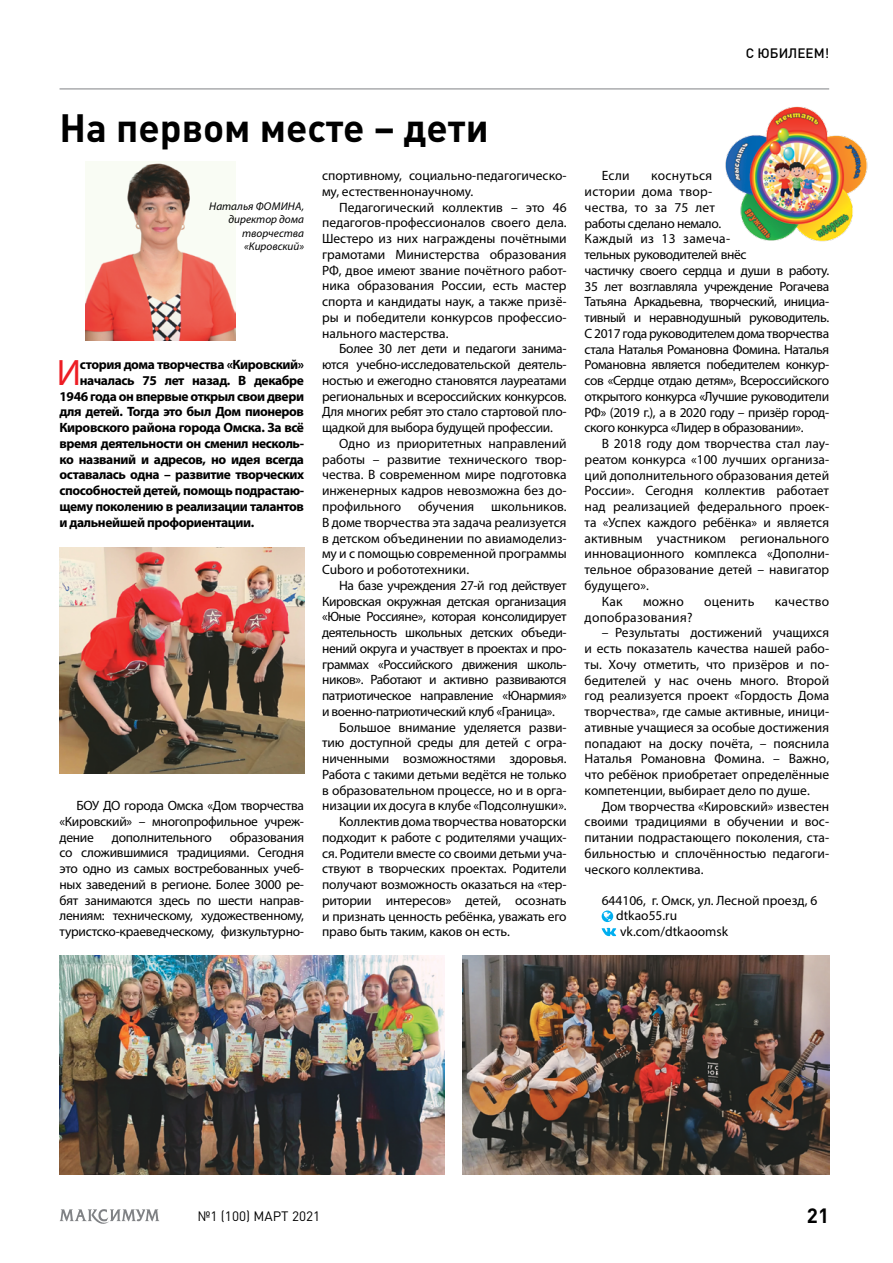
<style>
.page{position:relative;width:893px;height:1263px;background:#fff}
.page>*{position:absolute;margin:0;border:0;box-sizing:border-box;transform-origin:0 0}
.t1{font:700 39px "DIN Cyr";color:#000}
.t2{font:36.9px "Myriad Pro";color:#ed1d24}
.t3{font:700 20.4px "DIN Cyr";color:#000}
.t4{font:13.5px/15.8px "Myriad Pro";letter-spacing:-.015em;color:#000;text-align:justify}
.t5{font:700 13.5px "Myriad Pro";letter-spacing:-.03em;color:#000}
.t6{font:13.5px "Myriad Pro";letter-spacing:.02em;color:#000}
.t7{font:13.5px "DIN Cyr";color:#000}
.t8{font:500 13.5px "DIN Cyr";color:#000}
.t9{font:italic 11.25px/13.5px "Myriad Pro";color:#000;text-align:right}
</style>
<div class="page">
<svg style="left:60px;top:1209px;width:99px;height:15px"></svg>
<hr style="left:60px;top:89px;width:769px;height:1px;background:#808285">
<svg style="left:602px;top:910px;width:11px;height:12px"></svg>
<svg style="left:602px;top:928px;width:14px;height:8px"></svg>
<img style="left:462px;top:955px;width:367px;height:220px">
<img style="left:60px;top:955px;width:384px;height:220px">
<img style="left:60px;top:547px;width:244px;height:227px">
<img style="left:85px;top:161px;width:151px;height:180px">
<img style="left:721px;top:99px;width:151px;height:151px;border-radius:75px">
<p class="t8" style="left:746px;top:44px;width:85px">С юбилеем!</p>
<h1 class="t1" style="left:60px;top:102px;width:431px">На первом месте – дети</h1>
<p class="t9" style="left:209px;top:199px;width:63px">Наталья Фомина</p>
<p class="t9" style="left:229px;top:199px;width:77px">,<br>директор дома творчества «Кировский»</p>
<h2 class="t2" style="left:57px;top:350px;width:26px">И</h2>
<p class="t5" style="left:80px;top:356px;width:226px">стория дома творчества «Кировский»</p>
<p class="t5" style="left:80px;top:371px;width:226px">началась 75 лет назад. В декабре</p>
<p class="t5" style="left:60px;top:387px;width:246px">1946 года он впервые открыл свои двери</p>
<p class="t5" style="left:60px;top:403px;width:246px">для детей. Тогда это был Дом пионеров</p>
<p class="t5" style="left:60px;top:419px;width:246px">Кировского района города Омска. За всё</p>
<p class="t5" style="left:60px;top:434px;width:246px">время деятельности он сменил несколь-</p>
<p class="t5" style="left:60px;top:450px;width:246px">ко названий и адресов, но идея всегда</p>
<p class="t5" style="left:60px;top:466px;width:246px">оставалась одна – развитие творческих</p>
<p class="t5" style="left:60px;top:482px;width:246px">способностей детей, помощь подрастаю-</p>
<p class="t5" style="left:60px;top:497px;width:246px">щему поколению в реализации талантов</p>
<p class="t5" style="left:60px;top:513px;width:196px">и дальнейшей профориентации.</p>
<p class="t4" style="left:60px;top:797px;width:246px;text-indent:17px">БОУ ДО города Омска «Дом творчества «Кировский» – многопрофильное учреж&shy;дение</p>
<p class="t4" style="left:60px;top:829px;width:246px;text-indent:170px">образования со сложившимися традициями. Сегодня это одно из самых востребованных учеб&shy;ных заведений в регионе. Более 3000 ре&shy;бят занимаются здесь по шести направ&shy;лениям: техническому, художественному, туристско-краеведческому, физкультурно-</p>
<p class="t4" style="left:112px;top:829px;width:101px">дополнительного</p>
<p class="t4" style="left:322px;top:167px;width:246px">спортивному, социально-педагогическо&shy;му, естественнонаучному.</p>
<p class="t4" style="left:322px;top:199px;width:246px;text-indent:17px">Педагогический коллектив – это 46 педагогов-профессионалов своего дела.<br>Шестеро из них награждены почётными грамотами Министерства образования РФ, двое имеют звание почётного работ&shy;ника образования России, есть мастер спорта и кандидаты наук, а также призё&shy;ры и победители конкурсов профессио&shy;нального мастерства.</p>
<p class="t4" style="left:322px;top:341px;width:246px;text-indent:17px">Более 30 лет дети и педагоги занима&shy;ются учебно-исследовательской деятель&shy;ностью и ежегодно становятся лауреатами региональных и всероссийских конкурсов.<br>Для многих ребят это стало стартовой пло&shy;щадкой для выбора будущей профессии.</p>
<p class="t4" style="left:322px;top:435px;width:246px;text-indent:17px">Одно из приоритетных направлений работы – развитие технического твор&shy;чества. В современном мире подготовка инженерных кадров невозможна без до&shy;профильного обучения школьников.<br>В доме творчества эта задача реализуется в детском объединении по авиамоделиз&shy;му и с помощью современной программы Cuboro и робототехники.</p>
<p class="t4" style="left:339px;top:577px;width:229px">На базе учреждения 27‑й год действует</p>
<p class="t4" style="left:322px;top:593px;width:246px">Кировская окружная детская организация</p>
<p class="t4" style="left:322px;top:609px;width:246px">«Юные Россияне», которая консолидирует</p>
<p class="t4" style="left:322px;top:624px;width:246px">деятельность школьных детских объеди-</p>
<p class="t4" style="left:322px;top:640px;width:246px">нений округа и участвует в проектах и про-</p>
<p class="t4" style="left:322px;top:656px;width:246px">граммах «Российского движения школь-</p>
<p class="t4" style="left:322px;top:672px;width:246px">ников». Работают и активно развиваются</p>
<p class="t4" style="left:322px;top:687px;width:246px">патриотическое направление «Юнармия»</p>
<p class="t4" style="left:322px;top:703px;width:234px">и военно-патриотический клуб «Граница».</p>
<p class="t4" style="left:339px;top:719px;width:229px">Большое внимание уделяется разви-</p>
<p class="t4" style="left:322px;top:735px;width:246px">тию доступной среды для детей с огра-</p>
<p class="t4" style="left:322px;top:750px;width:246px">ниченными возможностями здоровья.</p>
<p class="t4" style="left:322px;top:766px;width:246px">Работа с такими детьми ведётся не только</p>
<p class="t4" style="left:322px;top:782px;width:246px">в образовательном процессе, но и в орга-</p>
<p class="t4" style="left:322px;top:798px;width:246px">низации их досуга в клубе «Подсолнушки».</p>
<p class="t4" style="left:339px;top:813px;width:229px">Коллектив дома творчества новаторски</p>
<p class="t4" style="left:322px;top:829px;width:246px">подходит к работе с родителями учащих-</p>
<p class="t4" style="left:322px;top:845px;width:246px">ся. Родители вместе со своими детьми уча-</p>
<p class="t4" style="left:322px;top:861px;width:246px">ствуют в творческих проектах. Родители</p>
<p class="t4" style="left:322px;top:876px;width:246px">получают возможность оказаться на «тер-</p>
<p class="t4" style="left:322px;top:892px;width:246px">ритории интересов» детей, осознать</p>
<p class="t4" style="left:322px;top:908px;width:246px">и признать ценность ребёнка, уважать его</p>
<p class="t4" style="left:322px;top:924px;width:189px">право быть таким, каков он есть.</p>
<p class="t4" style="left:602px;top:168px;width:30px">Если</p>
<p class="t4" style="left:585px;top:168px;width:246px;text-align:left;text-indent:66px">коснуться<br>истории дома твор-<br>чества, то за 75 лет<br>работы сделано немало.<br>Каждый из 13 замеча-<br>тельных руководителей внёс<br>частичку своего сердца и души в работу.<br>35 лет возглавляла учреждение Рогачева Татьяна Аркадьевна, творческий, инициа&shy;тивный и неравнодушный руководитель.<br>С 2017 года руководителем дома творчества стала Наталья Романовна Фомина. Наталья Романовна является победителем конкур&shy;сов «Сердце отдаю детям», Всероссийского открытого конкурса «Лучшие руководители РФ» (2019 г.), а в 2020 году – призёр город&shy;ского конкурса «Лидер в образовании».</p>
<p class="t4" style="left:602px;top:436px;width:229px">В 2018 году дом творчества стал лау-</p>
<p class="t4" style="left:585px;top:451px;width:246px">реатом конкурса «100 лучших организа-</p>
<p class="t4" style="left:585px;top:467px;width:246px">ций дополнительного образования детей</p>
<p class="t4" style="left:585px;top:483px;width:246px">России». Сегодня коллектив работает</p>
<p class="t4" style="left:585px;top:499px;width:246px">над реализацией федерального проек-</p>
<p class="t4" style="left:585px;top:514px;width:246px">та «Успех каждого ребёнка» и является</p>
<p class="t4" style="left:585px;top:530px;width:246px">активным участником регионального</p>
<p class="t4" style="left:585px;top:546px;width:246px">инновационного комплекса «Дополни-</p>
<p class="t4" style="left:585px;top:562px;width:246px">тельное образование детей – навигатор</p>
<p class="t4" style="left:585px;top:577px;width:66px">будущего».</p>
<p class="t4" style="left:602px;top:593px;width:22px">Как</p>
<p class="t4" style="left:643px;top:593px;width:42px">можно</p>
<p class="t6" style="left:704px;top:593px;width:52px">оценить</p>
<p class="t6" style="left:775px;top:593px;width:56px">качество</p>
<p class="t6" style="left:585px;top:609px;width:109px">допобразования?</p>
<p class="t4" style="left:585px;top:625px;width:246px;text-indent:17px">– Результаты достижений учащихся и есть показатель качества нашей рабо&shy;ты. Хочу отметить, что призёров и по&shy;бедителей у нас очень много. Второй год реализуется проект «Гордость Дома творчества», где самые активные, иници&shy;ативные учащиеся за особые достижения попадают на доску почёта, – пояснила Наталья Романовна Фомина. – Важно, что ребёнок приобретает определённые компетенции, выбирает дело по душе.</p>
<p class="t4" style="left:585px;top:798px;width:246px;text-indent:17px">Дом творчества «Кировский» известен своими традициями в обучении и вос&shy;питании подрастающего поколения, ста&shy;бильностью и сплочённостью педагоги&shy;ческого коллектива.</p>
<p class="t4" style="left:616px;top:893px;width:203px;text-align:left;text-indent:-14px">644106, г. Омск, ул. Лесной проезд, 6 dtkao55.ru<br>vk.com/dtkaoomsk</p>
<p class="t7" style="left:198px;top:1207px;width:124px">№1 (100) Март 2021</p>
<h3 class="t3" style="left:807px;top:1202px;width:24px">21</h3>
</div>
